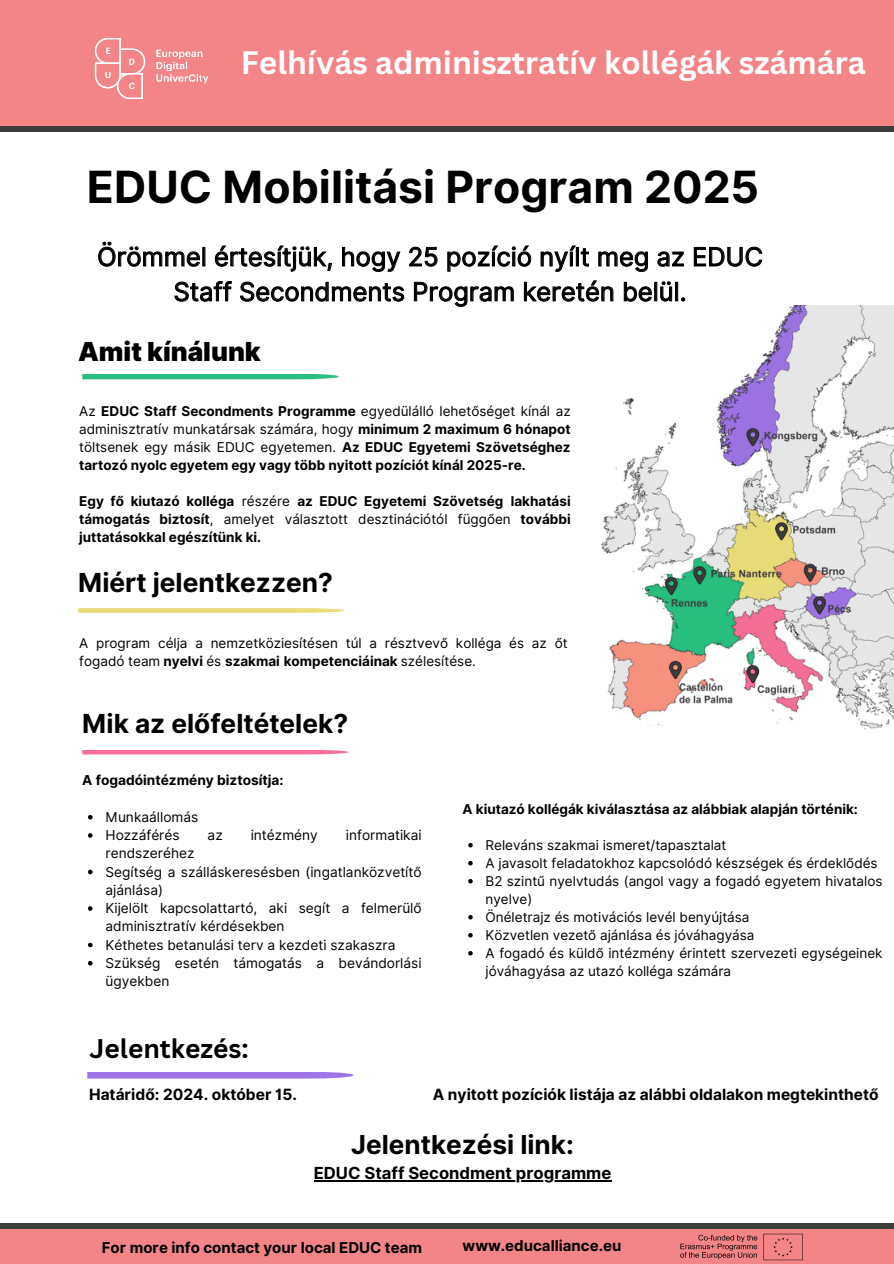
<style>
.page{position:relative;width:894px;height:1264px;background:#fff}
.page>*{position:absolute;margin:0;border:0;box-sizing:border-box;transform-origin:0 0}
.t1{font:700 44.4px "Inter";color:#000}
.t2{font:700 39px "Canva Sans";color:#fff}
.t3{font:700 31.5px "Canva Sans";color:#fff}
.t4{font:700 26.25px "Inter";color:#000}
.t5{font:900 26.25px "Inter";color:#000}
.t6{font:700 26.25px "Canva Sans";color:#000}
.t7{font:700 26.1px "Inter";color:#000}
.t8{font:25.5px/34.8px "Inter";color:#000;text-align:center}
.t9{font:700 16.65px "Inter";color:#000}
.t10{font:700 15.45px "Inter";color:#000}
.t11{font:700 15px "Inter";color:#000}
.t12{font:13.65px/18.3px "Inter";color:#000}
.t13{font:700 13.65px "Inter";color:#000}
.t14{font:700 13.5px/18px "Inter";color:#000;text-align:justify}
.t15{font:13.5px/18px "Inter";color:#000}
.s1{font-weight:400}
.s2{font-weight:700}
</style>
<div class="page">
<div style="left:0;top:0;width:893px;height:127px;background:#f48587"></div>
<img style="left:94px;top:37px;width:114px;height:63px">
<div style="left:0;top:1223px;width:893px;height:40px;background:#f48587"></div>
<svg style="left:98px;top:241px;width:664px;height:31px"></svg>
<svg style="left:174px;top:280px;width:511px;height:27px"></svg>
<svg style="left:82px;top:374px;width:256px;height:5px"></svg>
<svg style="left:78px;top:608px;width:266px;height:5px"></svg>
<img style="left:663px;top:1228px;width:155px;height:33px">
<svg style="left:88px;top:815px;width:4px;height:4px"></svg>
<svg style="left:88px;top:833px;width:4px;height:4px"></svg>
<svg style="left:88px;top:869px;width:4px;height:5px"></svg>
<svg style="left:88px;top:906px;width:4px;height:4px"></svg>
<svg style="left:88px;top:942px;width:4px;height:5px"></svg>
<svg style="left:88px;top:961px;width:4px;height:4px"></svg>
<div style="left:0;top:127px;width:893px;height:5px;background:#3d3d3b"></div>
<div style="left:0;top:1222px;width:893px;height:6px;background:#3d3d3b"></div>
<svg style="left:82px;top:750px;width:266px;height:4px"></svg>
<hr style="left:313px;top:1180px;width:298px;height:1px;background:#000">
<svg style="left:468px;top:843px;width:4px;height:4px"></svg>
<svg style="left:468px;top:861px;width:4px;height:4px"></svg>
<svg style="left:468px;top:879px;width:4px;height:4px"></svg>
<svg style="left:468px;top:915px;width:4px;height:4px"></svg>
<svg style="left:468px;top:933px;width:4px;height:4px"></svg>
<svg style="left:468px;top:951px;width:4px;height:4px"></svg>
<div style="left:87px;top:1072px;width:266px;height:6px;background:#9e75e6"></div>
<img style="left:573px;top:306px;width:320px;height:424px">
<p class="t2" style="left:252px;top:38px;width:532px">University of Paris Nanterre</p>
<h6 class="t3" style="left:241px;top:40px;width:626px">Felhívás adminisztratív kollégák számára</h6>
<h2 class="t1" style="left:87px;top:160px;width:673px">EDUC Mobilitási Program 2025</h2>
<h3 class="t8" style="left:97px;top:239px;width:667px">Örömmel értesítjük, hogy 25 pozíció nyílt meg az EDUC<br>Staff Secondments Program keretén belül.</h3>
<h4 class="t5" style="left:78px;top:335px;width:184px">Amit kínálunk</h4>
<h1 class="t14" style="left:79px;top:402px;width:493px"><span class="s1">Az</span> EDUC Staff Secondments Programme <span class="s1">egyedülálló lehetőséget kínál az adminisztratív munkatársak számára, hogy</span> minimum 2 maximum 6 hónapot <span class="s1">töltsenek egy másik EDUC egyetemen.</span> Az EDUC Egyetemi Szövetséghez tartozó nyolc egyetem egy vagy több nyitott pozíciót kínál 2025-re.</h1>
<h5 class="t14" style="left:79px;top:492px;width:493px">Egy fő kiutazó kolléga <span class="s1">részére</span> az EDUC Egyetemi Szövetség lakhatási támogatás biztosít<span class="s1">, amelyet választott desztinációtól függően</span> további juttatásokkal egészítünk ki.</h5>
<p class="t4" style="left:78px;top:566px;width:256px">Miért jelentkezzen?</p>
<p class="t15" style="left:79px;top:633px;width:490px">A program célja a nemzetköziesítésen túl a résztvevő kolléga és az őt fogadó team <span class="s2">nyelvi</span> és <span class="s2">szakmai kompetenciáinak</span> szélesítése.</p>
<p class="t4" style="left:82px;top:708px;width:267px">Mik az előfeltételek?</p>
<h4 class="t13" style="left:82px;top:772px;width:203px">A fogadóintézmény biztosítja:</h4>
<p class="t12" style="left:105px;top:807px;width:94px">Munkaállomás</p>
<h4 class="t12" style="left:105px;top:826px;width:76px">Hozzáférés</h4>
<h4 class="t12" style="left:207px;top:826px;width:17px">az</h4>
<h4 class="t12" style="left:251px;top:826px;width:69px">intézmény</h4>
<h4 class="t12" style="left:346px;top:826px;width:77px">informatikai</h4>
<h4 class="t12" style="left:105px;top:844px;width:90px">rendszeréhez</h4>
<p class="t12" style="left:105px;top:862px;width:317px">Segítség a szálláskeresésben (ingatlanközvetítő ajánlása)</p>
<p class="t12" style="left:105px;top:899px;width:317px">Kijelölt kapcsolattartó, aki segít a felmerülő adminisztratív kérdésekben</p>
<p class="t12" style="left:105px;top:935px;width:291px">Kéthetes betanulási terv a kezdeti szakaszra</p>
<p class="t12" style="left:105px;top:953px;width:317px">Szükség esetén támogatás a bevándorlási ügyekben</p>
<p class="t14" style="left:462px;top:799px;width:397px">A kiutazó kollégák kiválasztása az alábbiak alapján történik:</p>
<p class="t15" style="left:485px;top:835px;width:242px">Releváns szakmai ismeret/tapasztalat</p>
<p class="t15" style="left:485px;top:853px;width:393px">A javasolt feladatokhoz kapcsolódó készségek és érdeklődés</p>
<p class="t15" style="left:485px;top:871px;width:398px">B2 szintű nyelvtudás (angol vagy a fogadó egyetem hivatalos nyelve)</p>
<h4 class="t15" style="left:485px;top:907px;width:265px">Önéletrajz és motivációs levél benyújtása</h4>
<h6 class="t15" style="left:485px;top:925px;width:270px">Közvetlen vezető ajánlása és jóváhagyása</h6>
<h6 class="t15" style="left:485px;top:943px;width:398px">A fogadó és küldő intézmény érintett szervezeti egységeinek jóváhagyása az utazó kolléga számára</h6>
<p class="t6" style="left:89px;top:1029px;width:161px">Jelentkezés:</p>
<p class="t10" style="left:89px;top:1085px;width:209px">Határidő: 2024. október 15.</p>
<h6 class="t10" style="left:432px;top:1085px;width:447px">A nyitott pozíciók listája az alábbi oldalakon megtekinthető</h6>
<p class="t7" style="left:351px;top:1128px;width:224px">Jelentkezési link:</p>
<p class="t9" style="left:313px;top:1163px;width:299px">EDUC Staff Secondment programme</p>
<p class="t11" style="left:102px;top:1238px;width:322px">For more info contact your local EDUC team</p>
<p class="t11" style="left:462px;top:1236px;width:160px">www.educalliance.eu</p>
</div>
